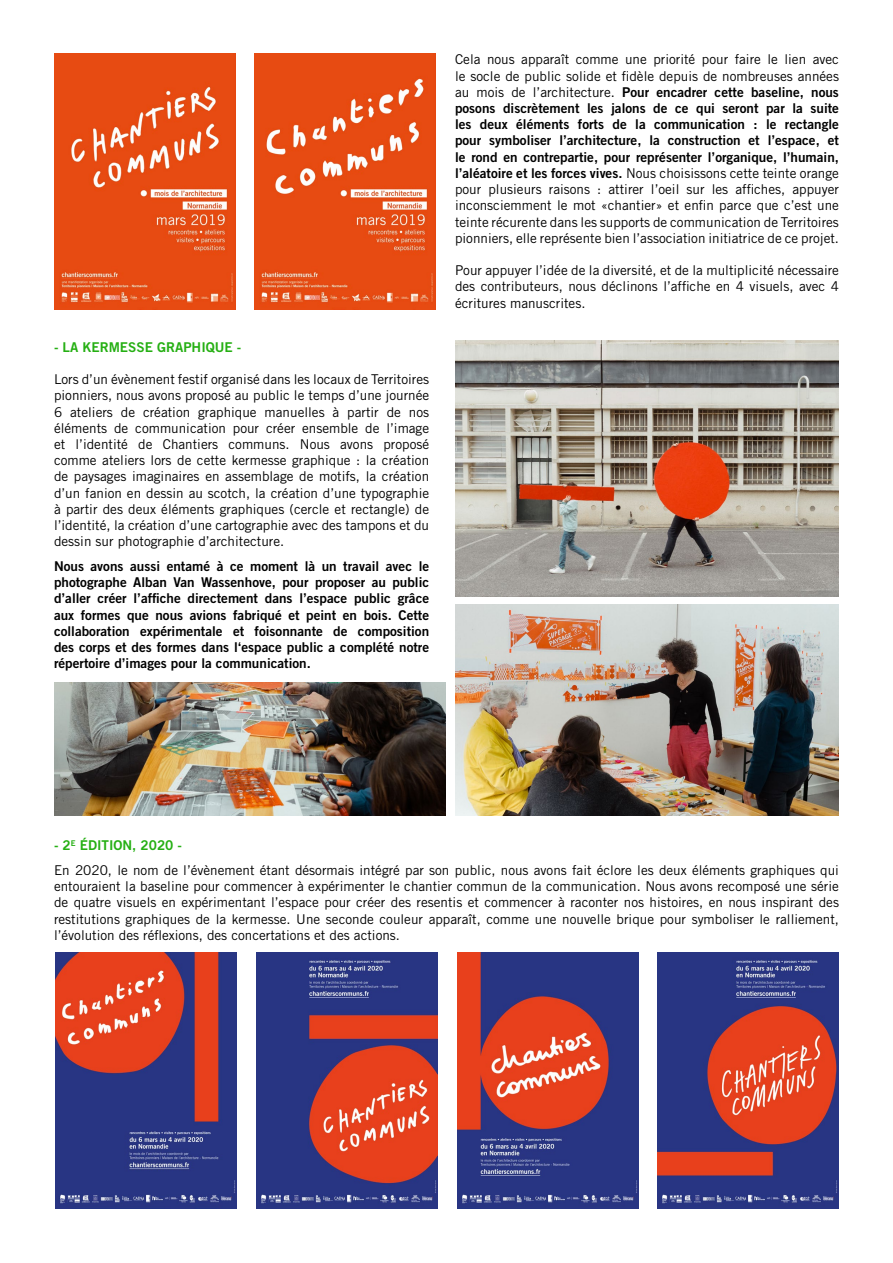
<style>
.page{position:relative;width:893px;height:1263px;background:#fff}
.page>*{position:absolute;margin:0;border:0;box-sizing:border-box;transform-origin:0 0}
.t1{font:13.5px/16.2px "Trade Gothic";color:#000;text-align:justify}
.t2{font:13.5px/16.2px "Trade Gothic Bold Two";color:#000;text-align:justify}
.t3{font:13.5px "Trade Gothic Bold Two";color:#25af13}
.s1{font-family:"Trade Gothic"}
.s2{font-family:"Trade Gothic Bold Two"}
</style>
<div class="page">
<img style="left:255px;top:53px;width:181px;height:257px">
<img style="left:56px;top:953px;width:181px;height:256px">
<img style="left:256px;top:953px;width:181px;height:256px">
<img style="left:457px;top:953px;width:181px;height:256px">
<img style="left:658px;top:953px;width:181px;height:256px">
<img style="left:54px;top:53px;width:181px;height:257px">
<img style="left:455px;top:341px;width:384px;height:256px">
<img style="left:455px;top:604px;width:384px;height:211px">
<img style="left:54px;top:682px;width:392px;height:133px">
<p class="t3" style="left:54px;top:339px;width:189px">- LA KERMESSE GRAPHIQUE -</p>
<p class="t1" style="left:54px;top:371px;width:377px">Lors d’un évènement festif organisé dans les locaux de Territoires pionniers, nous avons proposé au public le temps d’une journée 6 ateliers de création graphique manuelles à partir de nos éléments de communication pour créer ensemble de l’image et l’identité de Chantiers communs. Nous avons proposé comme ateliers lors de cette kermesse graphique : la création de paysages imaginaires en assemblage de motifs, la création d’un fanion en dessin au scotch, la création d’une typographie à partir des deux éléments graphiques (cercle et rectangle) de l’identité, la création d’une cartographie avec des tampons et du dessin sur photographie d’architecture.</p>
<p class="t2" style="left:54px;top:558px;width:377px">Nous avons aussi entamé à ce moment là un travail avec le photographe Alban Van Wassenhove, pour proposer au public d’aller créer l’affiche directement dans l’espace public grâce aux formes que nous avions fabriqué et peint en bois. Cette collaboration expérimentale et foisonnante de composition des corps et des formes dans l‘espace public a complété notre répertoire d’images pour la communication.</p>
<p class="t1" style="left:455px;top:51px;width:385px">Cela nous apparaît comme une priorité pour faire le lien avec le socle de public solide et fidèle depuis de nombreuses années</p>
<p class="t2" style="left:455px;top:84px;width:385px"><span class="s1">au mois de l’architecture.</span> Pour encadrer cette baseline, nous posons discrètement les jalons de ce qui seront par la suite les deux éléments forts de la communication : le rectangle pour symboliser l’architecture, la construction et l’espace, et le rond en contrepartie, pour représenter l’organique, l’humain,</p>
<p class="t1" style="left:455px;top:165px;width:385px"><span class="s2">l’aléatoire et les forces vives.</span> Nous choisissons cette teinte orange pour plusieurs raisons : attirer l’oeil sur les affiches, appuyer inconsciemment le mot «chantier» et enfin parce que c’est une teinte récurente dans les supports de communication de Territoires pionniers, elle représente bien l’association initiatrice de ce projet.</p>
<p class="t1" style="left:455px;top:262px;width:385px">Pour appuyer l’idée de la diversité, et de la multiplicité nécessaire des contributeurs, nous déclinons l’affiche en 4 visuels, avec 4 écritures manuscrites.</p>
<p class="t3" style="left:54px;top:837px;width:130px">- 2<sup>E</sup> ÉDITION, 2020 -</p>
<p class="t1" style="left:54px;top:862px;width:786px">En 2020, le nom de l’évènement étant désormais intégré par son public, nous avons fait éclore les deux éléments graphiques qui entouraient la baseline pour commencer à expérimenter le chantier commun de la communication. Nous avons recomposé une série de quatre visuels en expérimentant l’espace pour créer des resentis et commencer à raconter nos histoires, en nous inspirant des restitutions graphiques de la kermesse. Une seconde couleur apparaît, comme une nouvelle brique pour symboliser le ralliement, l’évolution des réflexions, des concertations et des actions.</p>
</div>
